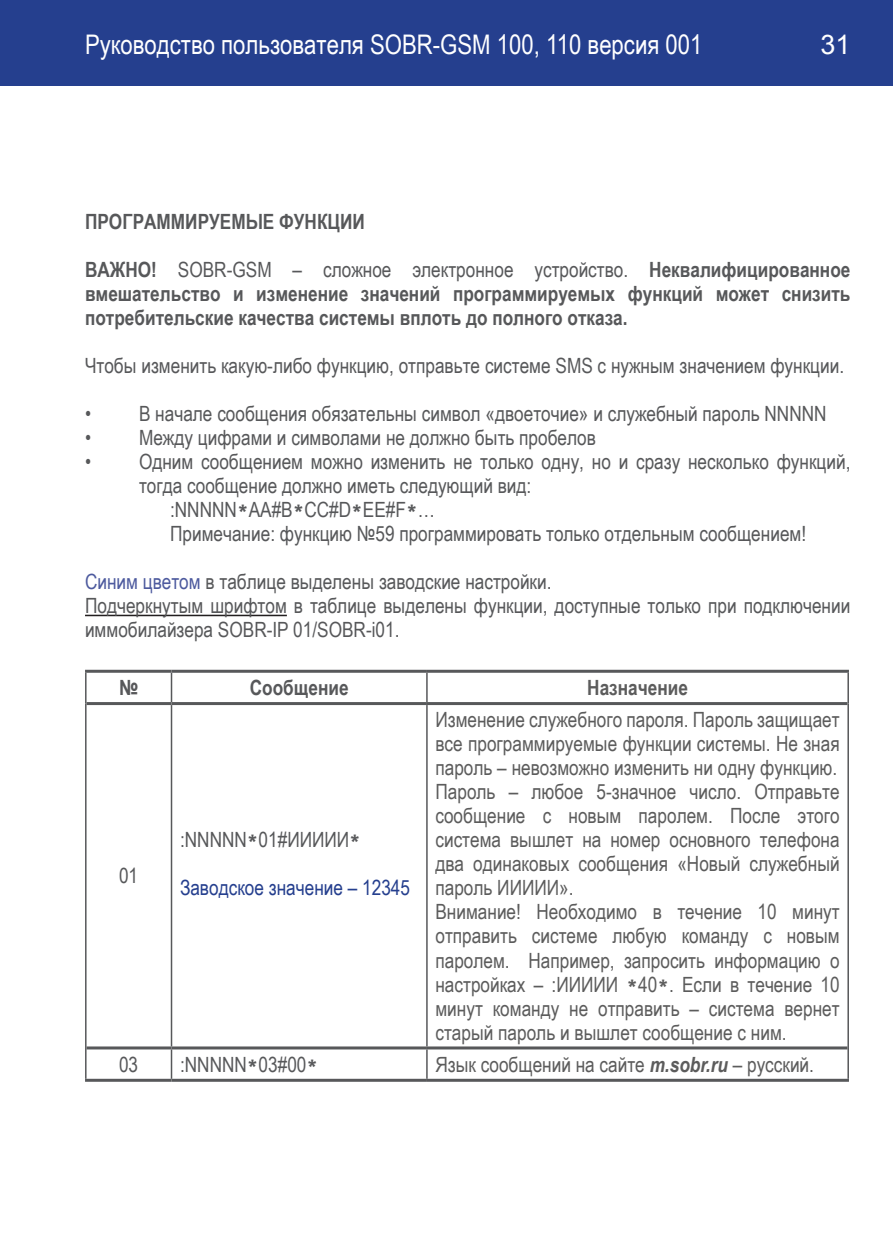
<style>
.page{position:relative;width:893px;height:1259px;background:#fff}
.page>*{position:absolute;margin:0;border:0;box-sizing:border-box;transform-origin:0 0}
.t1{font:27px "Arial Narrow";color:#fff}
.t2{font:27px "Arial";color:#fff}
.t3{font:21px/24px "Arial Narrow";color:#57585a}
.t4{font:21px/24px "Arial Narrow";color:#5c5c5c}
.t5{font:700 21px/24px "Arial Narrow";color:#57585a;text-align:justify}
.t6{font:21px "Arial Narrow";color:#253f8e}
.t7{font:700 21px "Arial Narrow";color:#5c5c5c}
.s1{font-weight:400}
.s2{font-family:"Arial";font-weight:900}
.s3{color:#4d5a9e}
.s4{font-weight:700;font-style:italic}
</style>
<div class="page">
<div style="left:0;top:0;width:893px;height:85px;background:#253f8e"></div>
<hr style="left:85px;top:614px;width:202px;height:2px;background:#231f20">
<hr style="left:85px;top:703px;width:2px;height:345px;background:#57585a">
<hr style="left:171px;top:705px;width:1px;height:341px;background:#57585a">
<hr style="left:426px;top:705px;width:2px;height:341px;background:#57585a">
<hr style="left:847px;top:703px;width:2px;height:345px;background:#57585a">
<hr style="left:85px;top:1048px;width:2px;height:30px;background:#57585a">
<svg style="left:171px;top:1049px;width:1px;height:29px"></svg>
<hr style="left:426px;top:1049px;width:2px;height:29px;background:#57585a">
<hr style="left:847px;top:1048px;width:2px;height:30px;background:#57585a">
<hr style="left:87px;top:1046px;width:84px;height:3px;background:#57585a">
<hr style="left:171px;top:1046px;width:256px;height:3px;background:#57585a">
<hr style="left:427px;top:1046px;width:420px;height:3px;background:#57585a">
<hr style="left:85px;top:1078px;width:86px;height:3px;background:#57585a">
<hr style="left:171px;top:1078px;width:256px;height:3px;background:#57585a">
<hr style="left:427px;top:1078px;width:422px;height:3px;background:#57585a">
<hr style="left:85px;top:670px;width:86px;height:3px;background:#57585a">
<hr style="left:171px;top:670px;width:256px;height:3px;background:#57585a">
<hr style="left:427px;top:670px;width:422px;height:3px;background:#57585a">
<hr style="left:87px;top:702px;width:84px;height:3px;background:#57585a">
<hr style="left:171px;top:702px;width:256px;height:3px;background:#57585a">
<hr style="left:427px;top:702px;width:420px;height:3px;background:#57585a">
<hr style="left:85px;top:673px;width:2px;height:30px;background:#57585a">
<svg style="left:171px;top:673px;width:1px;height:29px"></svg>
<hr style="left:426px;top:673px;width:2px;height:29px;background:#57585a">
<hr style="left:847px;top:673px;width:2px;height:30px;background:#57585a">
<p class="t1" style="left:85px;top:24px;width:619px">Руководство пользователя SOBR-GSM 100, 110 версия 001</p>
<p class="t2" style="left:820px;top:27px;width:32px">31</p>
<p class="t5" style="left:85px;top:209px;width:281px">Программируемые функции</p>
<p class="t5" style="left:85px;top:257px;width:14px">ВАЖНО</p>
<p class="t5" style="left:85px;top:257px;width:767px;text-indent:66px">! <span class="s1">SOBR-GSM – сложное электронное устройство.</span> Неквалифицированное вмешательство и изменение значений программируемых функций может снизить потребительские качества системы вплоть до полного отказа.</p>
<p class="t3" style="left:85px;top:353px;width:761px">Чтобы изменить какую-либо функцию, отправьте системе SMS с нужным значением функции.</p>
<p class="t3" style="left:85px;top:401px;width:743px">• В начале сообщения обязательны символ «двоеточие» и служебный пароль NNNNN</p>
<p class="t3" style="left:85px;top:425px;width:512px">• Между цифрами и символами не должно быть пробелов</p>
<p class="t3" style="left:85px;top:449px;width:767px">• Одним сообщением можно изменить не только одну, но и сразу несколько функций,</p>
<p class="t3" style="left:139px;top:473px;width:394px">тогда сообщение должно иметь следующий вид:</p>
<p class="t3" style="left:170px;top:497px;width:266px">:NNNNN<span class="s2">*</span>AA#B<span class="s2">*</span>CC#D<span class="s2">*</span>EE#F<span class="s2">*</span>…</p>
<p class="t3" style="left:170px;top:521px;width:638px">Примечание: функцию №59 программировать только отдельным сообщением!</p>
<p class="t3" style="left:85px;top:569px;width:767px"><span class="s3">Синим цветом</span> в таблице выделены заводские настройки.<br>Подчеркнутым шрифтом в таблице выделены функции, доступные только при подключении иммобилайзера SOBR-IP 01/SOBR-i01.</p>
<p class="t5" style="left:119px;top:674px;width:21px">№</p>
<p class="t5" style="left:250px;top:674px;width:100px">Сообщение</p>
<p class="t7" style="left:587px;top:672px;width:102px">Назначение</p>
<p class="t3" style="left:119px;top:863px;width:21px">01</p>
<p class="t3" style="left:180px;top:827px;width:182px">:NNNNN<span class="s2">*</span>01#ИИИИИ<span class="s2">*</span></p>
<p class="t6" style="left:180px;top:872px;width:232px">Заводское значение – 12345</p>
<p class="t4" style="left:435px;top:707px;width:406px">Изменение служебного пароля. Пароль защищает все программируемые функции системы. Не зная пароль – невозможно изменить ни одну функцию.<br>Пароль – любое 5-значное число. Отправьте сообщение с новым паролем. После этого система вышлет на номер основного телефона два одинаковых сообщения «Новый служебный пароль ИИИИИ».<br>Внимание! Необходимо в течение 10 минут отправить системе любую команду с новым паролем. Например, запросить информацию о настройках – :ИИИИИ <span class="s2">*</span>40<span class="s2">*</span>. Если в течение 10 минут команду не отправить – система вернет старый пароль и вышлет сообщение с ним.</p>
<p class="t3" style="left:119px;top:1051px;width:21px">03</p>
<p class="t3" style="left:180px;top:1051px;width:140px">:NNNNN<span class="s2">*</span>03#00<span class="s2">*</span></p>
<p class="t4" style="left:435px;top:1051px;width:380px">Язык сообщений на сайте <span class="s4">m.sobr.ru</span> – русский.</p>
</div>
